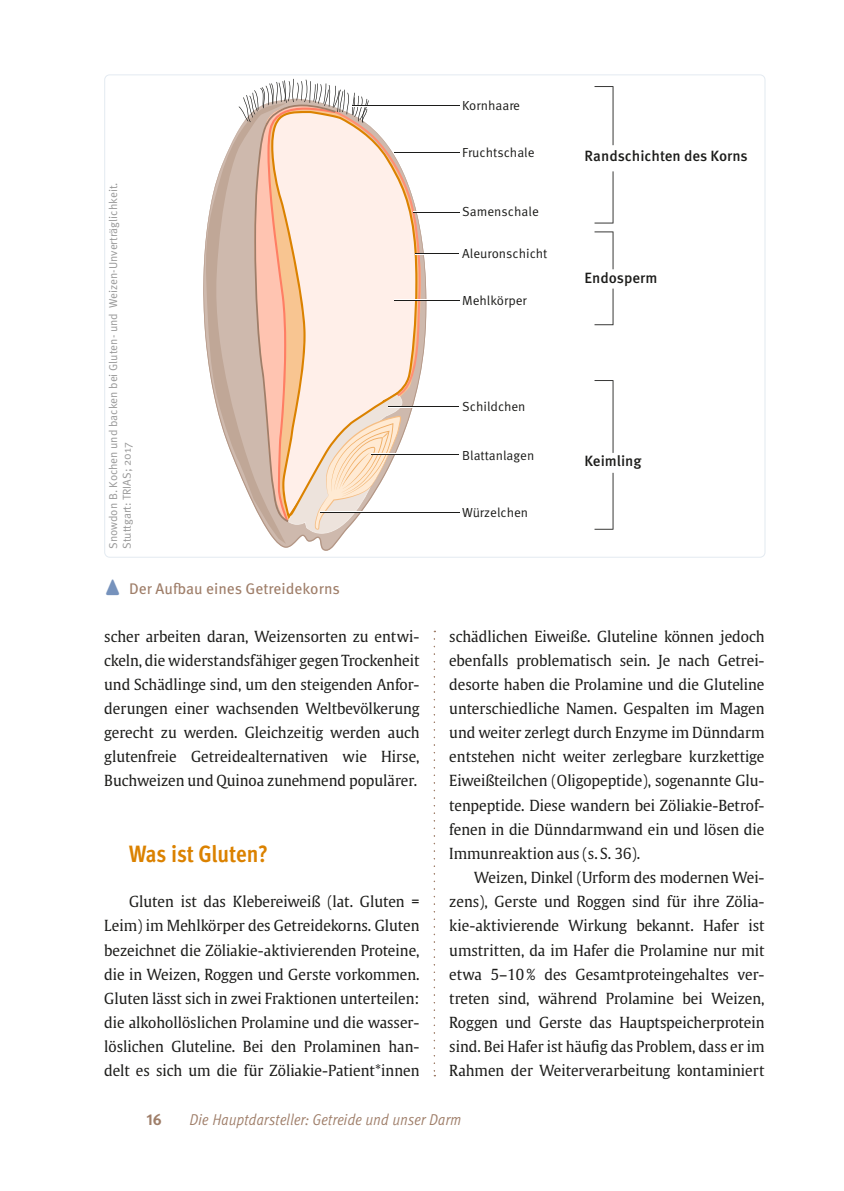
<style>
.page{position:relative;width:844px;height:1191px;background:#fff}
.page>*{position:absolute;margin:0;border:0;box-sizing:border-box;transform-origin:0 0}
.Ü2__T_Überschrift_2__Text{font:700 condensed 23.62px "Meta Pro";letter-spacing:-.005em;color:#db8200}
.t1{font:15.75px "Meta Pro Cond Norm Ita";letter-spacing:.01em;color:#9f7e69}
.t2{font:700 15.75px "Meta Pro";color:#9f7e69}
.t3{font:15.4px "Meta Pro";color:#9f7e69}
.Grundschrift__T_para__Text{font:15.22px/24.2px "Thieme Gulliver 2011";color:#1c1c1a;text-align:justify;scale:.95 1}
.t4{font:500 14.88px "Meta Pro";color:#1c1c1a}
.t5{font:13.12px "Meta Pro Norm";color:#1c1c1a}
.t6{font:11.38px/13.7px "Meta Pro Norm";color:#989898}
.s1{font-family:"MVS Buttons 2023";font-size:17.5px;color:#7692bc}
</style>
<div class="page">
<svg style="left:433px;top:639px;width:2px;height:437px"></svg>
<svg style="left:420px;top:228px;width:7px;height:148px"></svg>
<svg style="left:204px;top:79px;width:216px;height:465px"></svg>
<hr style="left:352px;top:105px;width:107px;height:2px;background:#fff">
<hr style="left:352px;top:106px;width:107px;height:1px;background:#1c1c1a">
<hr style="left:394px;top:151px;width:65px;height:2px;background:#fff">
<hr style="left:394px;top:152px;width:65px;height:1px;background:#1c1c1a">
<hr style="left:413px;top:211px;width:46px;height:2px;background:#fff">
<hr style="left:413px;top:212px;width:46px;height:1px;background:#1c1c1a">
<hr style="left:415px;top:253px;width:44px;height:1px;background:#fff">
<hr style="left:415px;top:254px;width:44px;height:1px;background:#1c1c1a">
<hr style="left:394px;top:299px;width:65px;height:2px;background:#fff">
<hr style="left:394px;top:300px;width:65px;height:1px;background:#1c1c1a">
<hr style="left:388px;top:406px;width:71px;height:1px;background:#1c1c1a">
<hr style="left:371px;top:453px;width:88px;height:2px;background:#fff">
<hr style="left:371px;top:454px;width:88px;height:1px;background:#1c1c1a">
<hr style="left:320px;top:511px;width:139px;height:2px;background:#fff">
<hr style="left:320px;top:512px;width:139px;height:1px;background:#1c1c1a">
<svg style="left:594px;top:171px;width:19px;height:52px"></svg>
<svg style="left:594px;top:86px;width:19px;height:59px"></svg>
<svg style="left:594px;top:288px;width:19px;height:37px"></svg>
<svg style="left:594px;top:231px;width:19px;height:38px"></svg>
<svg style="left:594px;top:473px;width:19px;height:56px"></svg>
<svg style="left:594px;top:380px;width:19px;height:73px"></svg>
<p class="t6" style="left:106px;top:549px;width:368px;rotate:-90deg">Snowdon B. Kochen und backen bei Gluten- und Weizen-Unverträglichkeit.<br>Stuttgart: TRIAS; 2017</p>
<p class="t3" style="left:104px;top:577px;width:237px"><span class="s1">W</span> Der Aufbau eines Getreidekorns</p>
<p class="Grundschrift__T_para__Text" style="left:104px;top:623px;width:333px">scher arbeiten daran, Weizensorten zu entwi&shy;ckeln, die widerstandsfähiger gegen Trockenheit und Schädlinge sind, um den steigenden Anfor&shy;derungen einer wachsenden Weltbevölkerung gerecht zu werden. Gleichzeitig werden auch glutenfreie Getreidealternativen wie Hirse, Buchweizen und Quinoa zunehmend populärer.</p>
<p class="Ü2__T_Überschrift_2__Text" style="left:129px;top:836px;width:140px">Was ist Gluten?</p>
<p class="Grundschrift__T_para__Text" style="left:104px;top:889px;width:333px;text-indent:25px">Gluten ist das Klebereiweiß (lat. Gluten = Leim) im Mehlkörper des Getreidekorns. Gluten bezeichnet die Zöliakie-aktivierenden Proteine, die in Weizen, Roggen und Gerste vorkommen.<br>Gluten lässt sich in zwei Fraktionen unterteilen: die alkohollöslichen Prolamine und die wasser&shy;löslichen Gluteline. Bei den Prolaminen han&shy;delt es sich um die für Zöliakie-Patient*innen</p>
<p class="t5" style="left:462px;top:95px;width:59px">Kornhaare</p>
<p class="t5" style="left:462px;top:142px;width:74px">Fruchtschale</p>
<p class="t5" style="left:462px;top:202px;width:78px">Samenschale</p>
<p class="t5" style="left:462px;top:244px;width:86px">Aleuronschicht</p>
<p class="t5" style="left:462px;top:290px;width:66px">Mehlkörper</p>
<p class="t5" style="left:462px;top:397px;width:65px">Schildchen</p>
<p class="t5" style="left:462px;top:445px;width:74px">Blattanlagen</p>
<p class="t5" style="left:462px;top:503px;width:67px">Würzelchen</p>
<p class="t4" style="left:584px;top:145px;width:165px">Randschichten des Korns</p>
<p class="t4" style="left:584px;top:266px;width:74px">Endosperm</p>
<p class="t4" style="left:584px;top:450px;width:59px">Keimling</p>
<p class="Grundschrift__T_para__Text" style="left:449px;top:623px;width:333px">schädlichen Eiweiße. Gluteline können jedoch ebenfalls problematisch sein. Je nach Getrei&shy;desorte haben die Prolamine und die Gluteline unterschiedliche Namen. Gespalten im Magen und weiter zerlegt durch Enzyme im Dünndarm entstehen nicht weiter zerlegbare kurzkettige Eiweißteilchen (Oligopeptide), sogenannte Glu&shy;tenpeptide. Diese wandern bei Zöliakie-Betrof&shy;fenen in die Dünndarmwand ein und lösen die Immunreaktion aus (s. S. 36).</p>
<p class="Grundschrift__T_para__Text" style="left:449px;top:864px;width:333px;text-indent:25px">Weizen, Dinkel (Urform des modernen Wei&shy;zens), Gerste und Roggen sind für ihre Zölia&shy;kie-aktivierende Wirkung bekannt. Hafer ist umstritten, da im Hafer die Prolamine nur mit etwa 5–10 % des Gesamtproteingehaltes ver&shy;treten sind, während Prolamine bei Weizen, Roggen und Gerste das Hauptspeicherprotein sind. Bei Hafer ist häufig das Problem, dass er im Rahmen der Weiterverarbeitung kontaminiert</p>
<p class="t2" style="left:146px;top:1107px;width:17px">16</p>
<p class="t1" style="left:189px;top:1107px;width:273px">Die Hauptdarsteller: Getreide und unser Darm</p>
</div>
